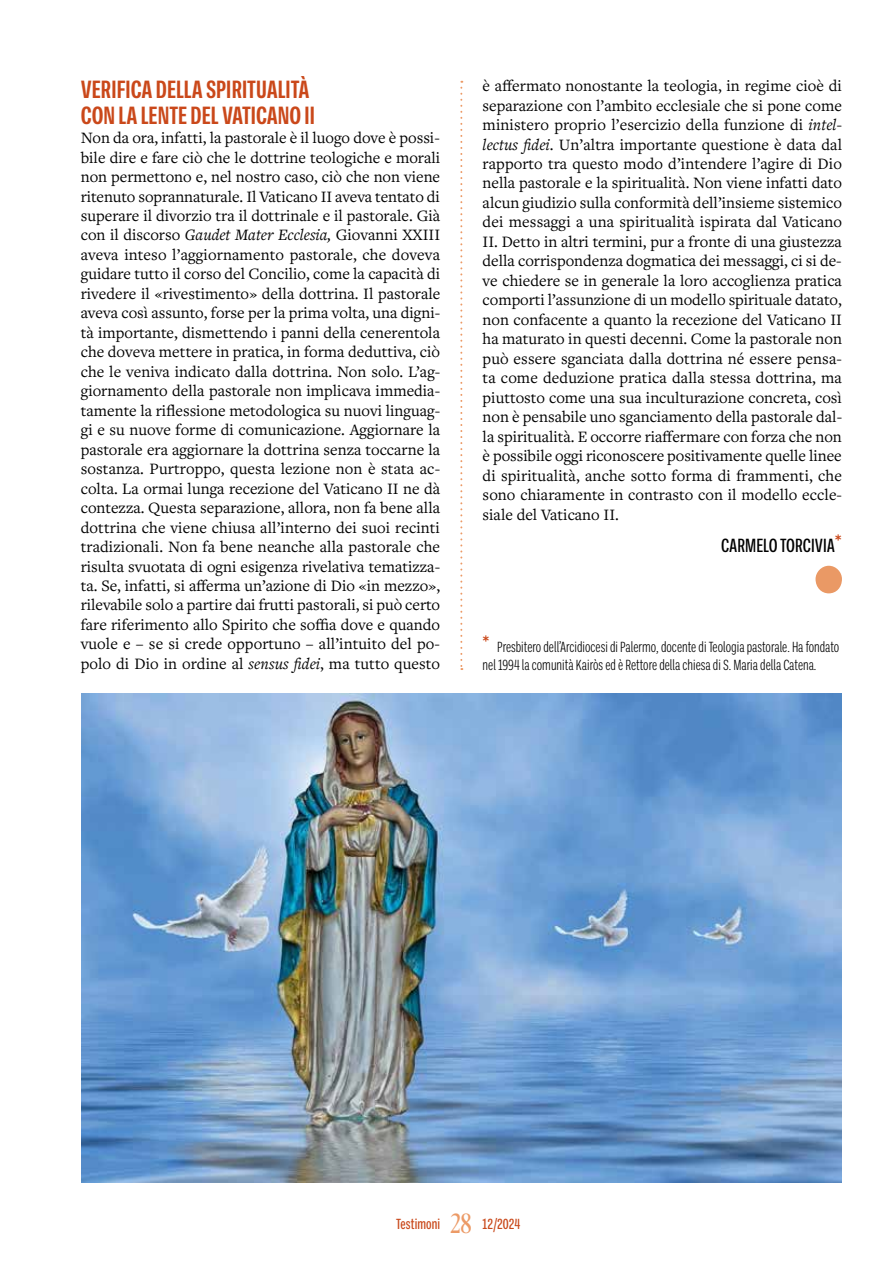
<style>
.page{position:relative;width:893px;height:1263px;background:#fff}
.page>*{position:absolute;margin:0;border:0;box-sizing:border-box;transform-origin:0 0}
.t1{font:700 condensed 25.5px/25.5px "Ballinger X";color:#ca481a}
.t2{font:500 condensed 19.5px "Ballinger X";color:#000}
.t3{font:16.5px/19.5px "Freight Text Pro";letter-spacing:.005em;color:#000;text-align:justify}
.t4{font:300 condensed 15px/18px "Ballinger X";color:#000}
.t5{font:500 condensed 15px "Ballinger X";letter-spacing:.005em;color:#c9491b}
.s1{font-style:italic}
.s2{font-weight:400;font-size:30px;color:#ca481a}
.s3{font-family:"Desire Pro";font-weight:400;font-stretch:normal;font-size:28.5px;color:#ec9a66}
</style>
<div class="page">
<svg style="left:460px;top:81px;width:2px;height:589px"></svg>
<div style="left:815px;top:566px;width:27px;height:27px;background:#ea9965;border-radius:50%"></div>
<img style="left:82px;top:693px;width:760px;height:489px">
<h1 class="t1" style="left:81px;top:77px;width:236px">VERIFICA DELLA SPIRITUALITÀ<br>CON LA LENTE DEL VATICANO II</h1>
<p class="t3" style="left:81px;top:127px;width:361px">Non da ora, infatti, la pastorale è il luogo dove è possi&shy;bile dire e fare ciò che le dottrine teologiche e morali non permettono e, nel nostro caso, ciò che non viene ritenuto soprannaturale. Il Vaticano II aveva tentato di superare il divorzio tra il dottrinale e il pastorale. Già con il discorso <span class="s1">Gaudet Mater Ecclesia,</span> Giovanni XXIII aveva inteso l’aggiornamento pastorale, che doveva guidare tutto il corso del Concilio, come la capacità di rivedere il «rivestimento» della dottrina. Il pastorale aveva così assunto, forse per la prima volta, una digni&shy;tà importante, dismettendo i panni della cenerentola che doveva mettere in pratica, in forma deduttiva, ciò che le veniva indicato dalla dottrina. Non solo. L’ag&shy;giornamento della pastorale non implicava immedia&shy;tamente la riflessione metodologica su nuovi linguag&shy;gi e su nuove forme di comunicazione. Aggiornare la pastorale era aggiornare la dottrina senza toccarne la sostanza. Purtroppo, questa lezione non è stata ac&shy;colta. La ormai lunga recezione del Vaticano II ne dà contezza. Questa separazione, allora, non fa bene alla dottrina che viene chiusa all’interno dei suoi recinti tradizionali. Non fa bene neanche alla pastorale che risulta svuotata di ogni esigenza rivelativa tematizza&shy;ta. Se, infatti, si afferma un’azione di Dio «in mezzo», rilevabile solo a partire dai frutti pastorali, si può certo fare riferimento allo Spirito che soffia dove e quando vuole e – se si crede opportuno – all’intuito del po&shy;polo di Dio in ordine al <span class="s1">sensus fidei</span>, ma tutto questo</p>
<p class="t3" style="left:483px;top:75px;width:361px">è affermato nonostante la teologia, in regime cioè di separazione con l’ambito ecclesiale che si pone come ministero proprio l’esercizio della funzione di <span class="s1">intel&shy;lectus fidei</span>. Un’altra importante questione è data dal rapporto tra questo modo d’intendere l’agire di Dio nella pastorale e la spiritualità. Non viene infatti dato alcun giudizio sulla conformità dell’insieme sistemico dei messaggi a una spiritualità ispirata dal Vaticano II. Detto in altri termini, pur a fronte di una giustezza della corrispondenza dogmatica dei messaggi, ci si de&shy;ve chiedere se in generale la loro accoglienza pratica comporti l’assunzione di un modello spirituale datato, non confacente a quanto la recezione del Vaticano II ha maturato in questi decenni. Come la pastorale non può essere sganciata dalla dottrina né essere pensa&shy;ta come deduzione pratica dalla stessa dottrina, ma piuttosto come una sua inculturazione concreta, così non è pensabile uno sganciamento della pastorale dal&shy;la spiritualità. E occorre riaffermare con forza che non è possibile oggi riconoscere positivamente quelle linee di spiritualità, anche sotto forma di frammenti, che sono chiaramente in contrasto con il modello eccle&shy;siale del Vaticano II.</p>
<p class="t2" style="left:721px;top:534px;width:122px">CARMELO TORCIVIA<span class="s2">*</span></p>
<p class="t4" style="left:483px;top:638px;width:358px"><span class="s2">*</span> Presbitero dell’Arcidiocesi di Palermo, docente di Teologia pastorale. Ha fondato nel 1994 la comunità Kairòs ed è Rettore della chiesa di S. Maria della Catena.</p>
<p class="t5" style="left:396px;top:1216px;width:126px">Testimoni <span class="s3">28</span> 12/2024</p>
</div>
